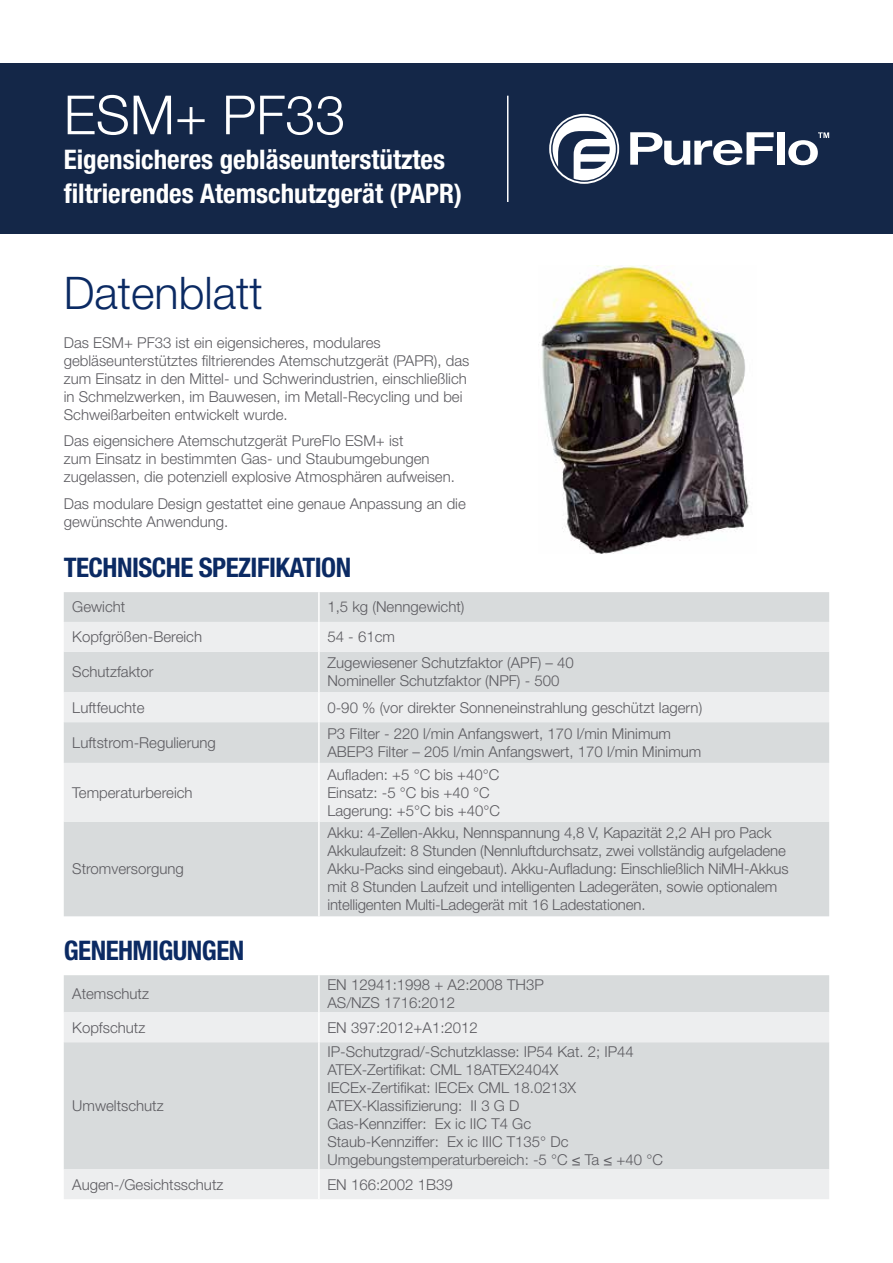
<style>
.page{position:relative;width:893px;height:1263px;background:#fff}
.page>*{position:absolute;margin:0;border:0;box-sizing:border-box;transform-origin:0 0}
.t1{font:300 54px "Helvetica Neue LT Pro";color:#fff}
.t2{font:300 45px "Helvetica Neue LT Pro";color:#0b2a63}
.t3{font:700 condensed 27px/34.5px "Helvetica Neue LT Pro";color:#fff}
.t4{font:700 condensed 27px "Helvetica Neue LT Pro";letter-spacing:-.02em;color:#0b2a63}
.t5{font:300 15px/18px "Helvetica Neue LT Pro";color:#5c5b60}
</style>
<div class="page">
<img style="left:541px;top:266px;width:209px;height:288px">
<div style="left:0;top:64px;width:893px;height:170px;background:#142748"></div>
<div style="left:64px;top:592px;width:765px;height:324px;background:#d8dbdc"></div>
<svg style="left:64px;top:622px;width:254px;height:200px;background:#e4e6e7"></svg>
<svg style="left:320px;top:622px;width:509px;height:200px;background:#e4e6e7"></svg>
<hr style="left:318px;top:592px;width:2px;height:30px;background:#fff">
<hr style="left:318px;top:622px;width:2px;height:30px;background:#fff">
<hr style="left:318px;top:652px;width:2px;height:40px;background:#fff">
<hr style="left:318px;top:692px;width:2px;height:30px;background:#fff">
<hr style="left:318px;top:722px;width:2px;height:41px;background:#fff">
<hr style="left:318px;top:763px;width:2px;height:59px;background:#fff">
<hr style="left:318px;top:822px;width:2px;height:94px;background:#fff">
<div style="left:64px;top:975px;width:765px;height:37px;background:#d8dbdc"></div>
<svg style="left:64px;top:1012px;width:254px;height:187px;background:#dee1e2"></svg>
<svg style="left:320px;top:1012px;width:509px;height:187px;background:#dee1e2"></svg>
<hr style="left:318px;top:975px;width:2px;height:37px;background:#fff">
<hr style="left:507px;top:96px;width:1px;height:106px;background:#fff">
<svg style="left:630px;top:132px;width:144px;height:33px"></svg>
<div style="left:777px;top:132px;width:8px;height:33px;background:#fff"></div>
<svg style="left:788px;top:132px;width:41px;height:33px"></svg>
<svg style="left:549px;top:114px;width:70px;height:70px"></svg>
<h1 class="t1" style="left:64px;top:82px;width:283px">ESM+ PF33</h1>
<h3 class="t3" style="left:64px;top:142px;width:400px">Eigensicheres gebläseunterstütztes filtrierendes Atemschutzgerät (PAPR)</h3>
<h2 class="t2" style="left:64px;top:265px;width:201px">Datenblatt</h2>
<p class="t5" style="left:64px;top:333px;width:407px">Das ESM+ PF33 ist ein eigensicheres, modulares gebläseunterstütztes filtrierendes Atemschutzgerät (PAPR), das zum Einsatz in den Mittel- und Schwerindustrien, einschließlich in Schmelzwerken, im Bauwesen, im Metall-Recycling und bei Schweißarbeiten entwickelt wurde.</p>
<p class="t5" style="left:64px;top:432px;width:393px">Das eigensichere Atemschutzgerät PureFlo ESM+ ist<br>zum Einsatz in bestimmten Gas- und Staubumgebungen zugelassen, die potenziell explosive Atmosphären aufweisen.</p>
<p class="t5" style="left:64px;top:494px;width:404px">Das modulare Design gestattet eine genaue Anpassung an die gewünschte Anwendung.</p>
<h3 class="t4" style="left:64px;top:551px;width:289px">TECHNISCHE SPEZIFIKATION</h3>
<p class="t5" style="left:72px;top:598px;width:55px">Gewicht</p>
<p class="t5" style="left:327px;top:598px;width:139px">1,5 kg (Nenngewicht)</p>
<p class="t5" style="left:72px;top:627px;width:131px">Kopfgrößen-Bereich</p>
<p class="t5" style="left:327px;top:627px;width:69px">54 - 61cm</p>
<p class="t5" style="left:72px;top:663px;width:83px">Schutzfaktor</p>
<p class="t5" style="left:327px;top:654px;width:248px">Zugewiesener Schutzfaktor (APF) – 40<br>Nomineller Schutzfaktor (NPF) - 500</p>
<p class="t5" style="left:72px;top:698px;width:74px">Luftfeuchte</p>
<p class="t5" style="left:327px;top:698px;width:376px">0-90 % (vor direkter Sonneneinstrahlung geschützt lagern)</p>
<p class="t5" style="left:72px;top:733px;width:145px">Luftstrom-Regulierung</p>
<p class="t5" style="left:327px;top:724px;width:375px">P3 Filter - 220 l/min Anfangswert, 170 l/min Minimum<br>ABEP3 Filter – 205 l/min Anfangswert, 170 l/min Minimum</p>
<p class="t5" style="left:72px;top:783px;width:122px">Temperaturbereich</p>
<p class="t5" style="left:327px;top:765px;width:174px">Aufladen: +5 °C bis +40°C<br>Einsatz: -5 °C bis +40 °C<br>Lagerung: +5°C bis +40°C</p>
<p class="t5" style="left:72px;top:860px;width:113px">Stromversorgung</p>
<h3 class="t4" style="left:64px;top:934px;width:182px">GENEHMIGUNGEN</h3>
<p class="t5" style="left:327px;top:824px;width:463px">Akku: 4-Zellen-Akku, Nennspannung 4,8 V, Kapazität 2,2 AH pro Pack Akkulaufzeit: 8 Stunden (Nennluftdurchsatz, zwei vollständig aufgeladene Akku-Packs sind eingebaut). Akku-Aufladung: Einschließlich NiMH-Akkus mit 8 Stunden Laufzeit und intelligenten Ladegeräten, sowie optionalem intelligenten Multi-Ladegerät mit 16 Ladestationen.</p>
<p class="t5" style="left:72px;top:984px;width:78px">Atemschutz</p>
<p class="t5" style="left:327px;top:975px;width:218px">EN 12941:1998 + A2:2008 TH3P<br>AS/NZS 1716:2012</p>
<p class="t5" style="left:72px;top:1018px;width:75px">Kopfschutz</p>
<p class="t5" style="left:327px;top:1018px;width:152px">EN 397:2012+A1:2012</p>
<p class="t5" style="left:72px;top:1096px;width:93px">Umweltschutz</p>
<p class="t5" style="left:327px;top:1042px;width:337px">IP-Schutzgrad/-Schutzklasse: IP54 Kat. 2; IP44<br>ATEX-Zertifikat: CML 18ATEX2404X IECEx-Zertifikat: IECEx CML 18.0213X ATEX-Klassifizierung: II 3 G D<br>Gas-Kennziffer: Ex ic IIC T4 Gc<br>Staub-Kennziffer: Ex ic IIIC T135° Dc Umgebungstemperaturbereich: -5 °C ≤ Ta ≤ +40 °C</p>
<p class="t5" style="left:72px;top:1175px;width:153px">Augen-/Gesichtsschutz</p>
<p class="t5" style="left:327px;top:1175px;width:127px">EN 166:2002 1B39</p>
</div>
